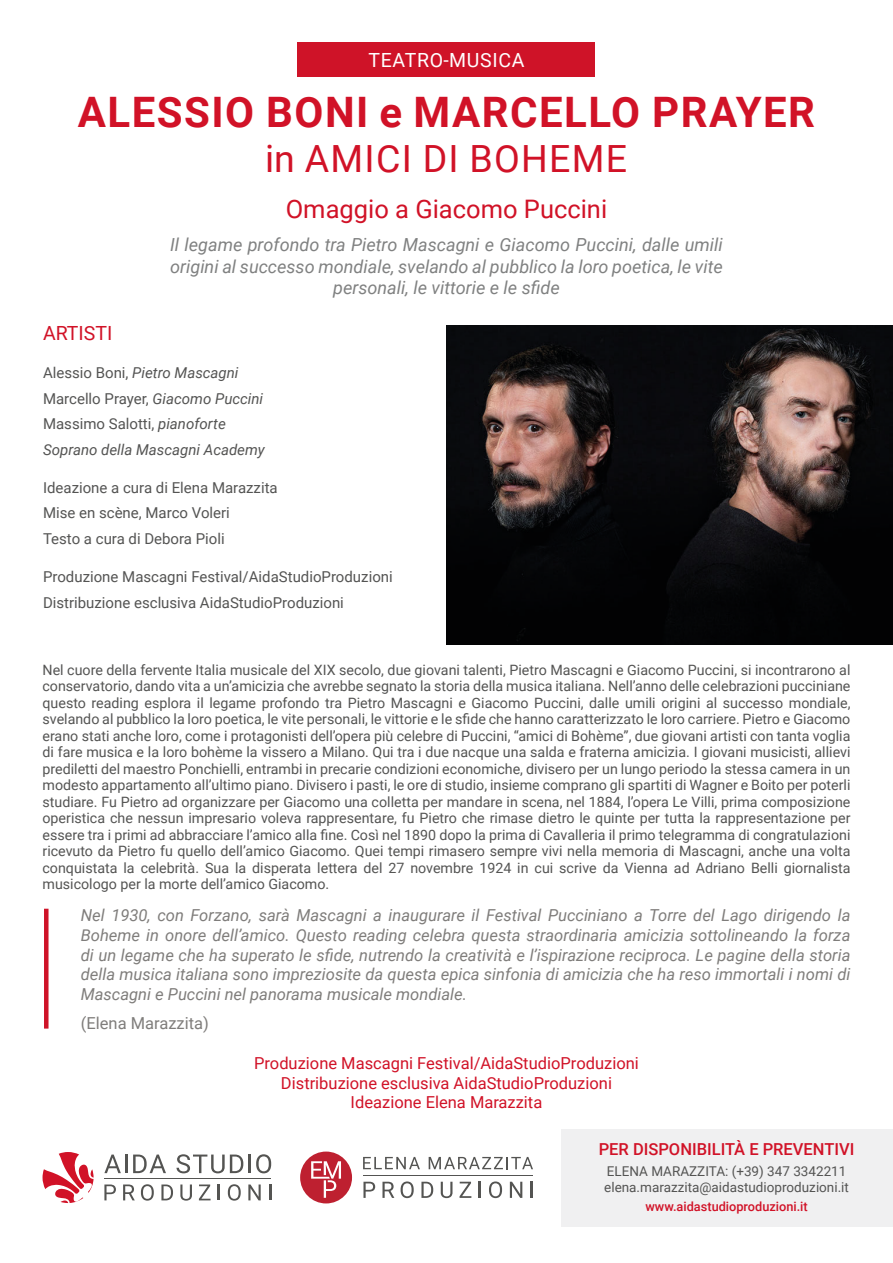
<style>
.page{position:relative;width:893px;height:1263px;background:#fff}
.page>*{position:absolute;margin:0;border:0;box-sizing:border-box;transform-origin:0 0}
.Artista{font:700 42px "Roboto";letter-spacing:.035em;color:#d11227}
.Titolo{font:37.5px "Roboto";letter-spacing:.035em;color:#d11227}
.Sottotitolo{font:25.5px "Roboto";color:#d11227}
.t1{font:19.5px "Roboto";letter-spacing:.035em;color:#fff}
.Titolo_Artisti{font:19.5px "Roboto";color:#d11227}
.Testo_corsivo{font:italic 18px/21.6px "Roboto";color:#808181;text-align:center}
.Base{font:italic 16.5px/19.8px "Roboto";color:#7f7d7b;text-align:justify}
.Produzione{font:16.5px "Roboto";color:#d11227}
.t2{font:500 16.5px "Roboto";color:#d11227}
.Base-2{font:16.5px "Roboto";color:#7f7d7b}
.t3{font:15px "Roboto";color:#545453}
.t4{font:italic 15px "Roboto";color:#545453}
.Base-3{font:14.25px/16.5px "Roboto";color:#545453;text-align:justify}
.t5{font:13.5px/16.2px "Roboto";color:#545453}
.t6{font:500 12.75px "Roboto";color:#d11227}
.s1{font-style:normal}
.s2{font-style:italic}
</style>
<div class="page">
<div style="left:561px;top:1128px;width:332px;height:98px;background:#f0f0f1"></div>
<svg style="left:104px;top:1184px;width:12px;height:16px"></svg>
<svg style="left:123px;top:1184px;width:12px;height:16px"></svg>
<svg style="left:141px;top:1184px;width:13px;height:16px"></svg>
<svg style="left:161px;top:1184px;width:12px;height:16px"></svg>
<svg style="left:180px;top:1184px;width:12px;height:16px"></svg>
<svg style="left:199px;top:1184px;width:12px;height:16px"></svg>
<svg style="left:218px;top:1184px;width:2px;height:16px"></svg>
<svg style="left:228px;top:1184px;width:13px;height:16px"></svg>
<svg style="left:248px;top:1184px;width:13px;height:16px"></svg>
<svg style="left:269px;top:1184px;width:2px;height:16px"></svg>
<svg style="left:43px;top:1152px;width:51px;height:51px"></svg>
<hr style="left:104px;top:1178px;width:167px;height:1px;background:#545452">
<svg style="left:104px;top:1154px;width:23px;height:19px"></svg>
<svg style="left:133px;top:1154px;width:33px;height:19px"></svg>
<svg style="left:176px;top:1154px;width:67px;height:19px"></svg>
<svg style="left:249px;top:1154px;width:22px;height:19px"></svg>
<div style="left:300px;top:1151px;width:52px;height:52px;background:#be2030;border-radius:50%"></div>
<svg style="left:311px;top:1161px;width:30px;height:37px"></svg>
<svg style="left:363px;top:1182px;width:12px;height:16px"></svg>
<svg style="left:382px;top:1182px;width:12px;height:16px"></svg>
<svg style="left:401px;top:1181px;width:13px;height:17px"></svg>
<svg style="left:421px;top:1182px;width:12px;height:16px"></svg>
<svg style="left:441px;top:1182px;width:11px;height:16px"></svg>
<svg style="left:460px;top:1182px;width:11px;height:16px"></svg>
<svg style="left:479px;top:1182px;width:2px;height:16px"></svg>
<svg style="left:489px;top:1181px;width:13px;height:17px"></svg>
<svg style="left:510px;top:1182px;width:12px;height:16px"></svg>
<svg style="left:531px;top:1182px;width:2px;height:16px"></svg>
<hr style="left:363px;top:1176px;width:170px;height:1px;background:#545452">
<svg style="left:363px;top:1157px;width:57px;height:12px"></svg>
<svg style="left:429px;top:1157px;width:104px;height:12px"></svg>
<div style="left:298px;top:43px;width:297px;height:34px;background:#cf1328"></div>
<img style="left:447px;top:325px;width:446px;height:319px">
<div style="left:44px;top:909px;width:5px;height:119px;background:#cf1328"></div>
<p class="t1" style="left:368px;top:46px;width:158px">TEATRO-MUSICA</p>
<p class="Artista" style="left:78px;top:83px;width:739px">ALESSIO BONI e MARCELLO PRAYER</p>
<p class="Titolo" style="left:265px;top:133px;width:364px">in AMICI DI BOHEME</p>
<p class="Sottotitolo" style="left:286px;top:191px;width:323px">Omaggio a Giacomo Puccini</p>
<p class="Testo_corsivo" style="left:170px;top:233px;width:554px">Il legame profondo tra Pietro Mascagni e Giacomo Puccini, dalle umili origini al successo mondiale, svelando al pubblico la loro poetica, le vite personali, le vittorie e le sfide</p>
<p class="Titolo_Artisti" style="left:43px;top:319px;width:71px">ARTISTI</p>
<p class="t4" style="left:43px;top:362px;width:197px"><span class="s1">Alessio Boni,</span> Pietro Mascagni</p>
<p class="t3" style="left:43px;top:388px;width:222px">Marcello Prayer, <span class="s2">Giacomo Puccini</span></p>
<p class="t3" style="left:43px;top:413px;width:184px">Massimo Salotti, <span class="s2">pianoforte</span></p>
<p class="t4" style="left:43px;top:439px;width:223px">Soprano della Mascagni Academy</p>
<p class="t3" style="left:43px;top:477px;width:236px">Ideazione a cura di Elena Marazzita</p>
<p class="t3" style="left:43px;top:503px;width:188px">Mise en scène, Marco Voleri</p>
<p class="t3" style="left:43px;top:528px;width:183px">Testo a cura di Debora Pioli</p>
<p class="t3" style="left:43px;top:566px;width:351px">Produzione Mascagni Festival/AidaStudioProduzioni</p>
<p class="t3" style="left:43px;top:592px;width:302px">Distribuzione esclusiva AidaStudioProduzioni</p>
<p class="Base-3" style="left:43px;top:661px;width:809px">Nel cuore della fervente Italia musicale del XIX secolo, due giovani talenti, Pietro Mascagni e Giacomo Puccini, si incontrarono al conservatorio, dando vita a un’amicizia che avrebbe segnato la storia della musica italiana. Nell’anno delle celebrazioni pucciniane questo reading esplora il legame profondo tra Pietro Mascagni e Giacomo Puccini, dalle umili origini al successo mondiale, svelando al pubblico la loro poetica, le vite personali, le vittorie e le sfide che hanno caratterizzato le loro carriere. Pietro e Giacomo erano stati anche loro, come i protagonisti dell’opera più celebre di Puccini, “amici di Bohème”, due giovani artisti con tanta voglia di fare musica e la loro bohème la vissero a Milano. Qui tra i due nacque una salda e fraterna amicizia. I giovani musicisti, allievi prediletti del maestro Ponchielli, entrambi in precarie condizioni economiche, divisero per un lungo periodo la stessa camera in un modesto appartamento all’ultimo piano. Divisero i pasti, le ore di studio, insieme comprano gli spartiti di Wagner e Boito per poterli studiare. Fu Pietro ad organizzare per Giacomo una colletta per mandare in scena, nel 1884, l’opera Le Villi, prima composizione operistica che nessun impresario voleva rappresentare, fu Pietro che rimase dietro le quinte per tutta la rappresentazione per essere tra i primi ad abbracciare l’amico alla fine. Così nel 1890 dopo la prima di Cavalleria il primo telegramma di congratulazioni ricevuto da Pietro fu quello dell’amico Giacomo. Quei tempi rimasero sempre vivi nella memoria di Mascagni, anche una volta conquistata la celebrità. Sua la disperata lettera del 27 novembre 1924 in cui scrive da Vienna ad Adriano Belli giornalista musicologo per la morte dell’amico Giacomo.</p>
<p class="Base" style="left:81px;top:905px;width:771px">Nel 1930, con Forzano, sarà Mascagni a inaugurare il Festival Pucciniano a Torre del Lago dirigendo la Boheme in onore dell’amico. Questo reading celebra questa straordinaria amicizia sottolineando la forza di un legame che ha superato le sfide, nutrendo la creatività e l’ispirazione reciproca. Le pagine della storia della musica italiana sono impreziosite da questa epica sinfonia di amicizia che ha reso immortali i nomi di Mascagni e Puccini nel panorama musicale mondiale.</p>
<p class="Base-2" style="left:81px;top:1011px;width:130px">(Elena Marazzita)</p>
<p class="Produzione" style="left:254px;top:1051px;width:386px">Produzione Mascagni Festival/AidaStudioProduzioni</p>
<p class="Produzione" style="left:281px;top:1071px;width:333px">Distribuzione esclusiva AidaStudioProduzioni</p>
<p class="Produzione" style="left:351px;top:1091px;width:193px">Ideazione Elena Marazzita</p>
<p class="t2" style="left:599px;top:1138px;width:257px">PER DISPONIBILITÀ E PREVENTIVI</p>
<p class="t5" style="left:604px;top:1162px;width:246px">ELENA MARAZZITA: (+39) 347 3342211 elena.marazzita@aidastudioproduzioni.it</p>
<p class="t6" style="left:645px;top:1198px;width:164px">www.aidastudioproduzioni.it</p>
</div>
